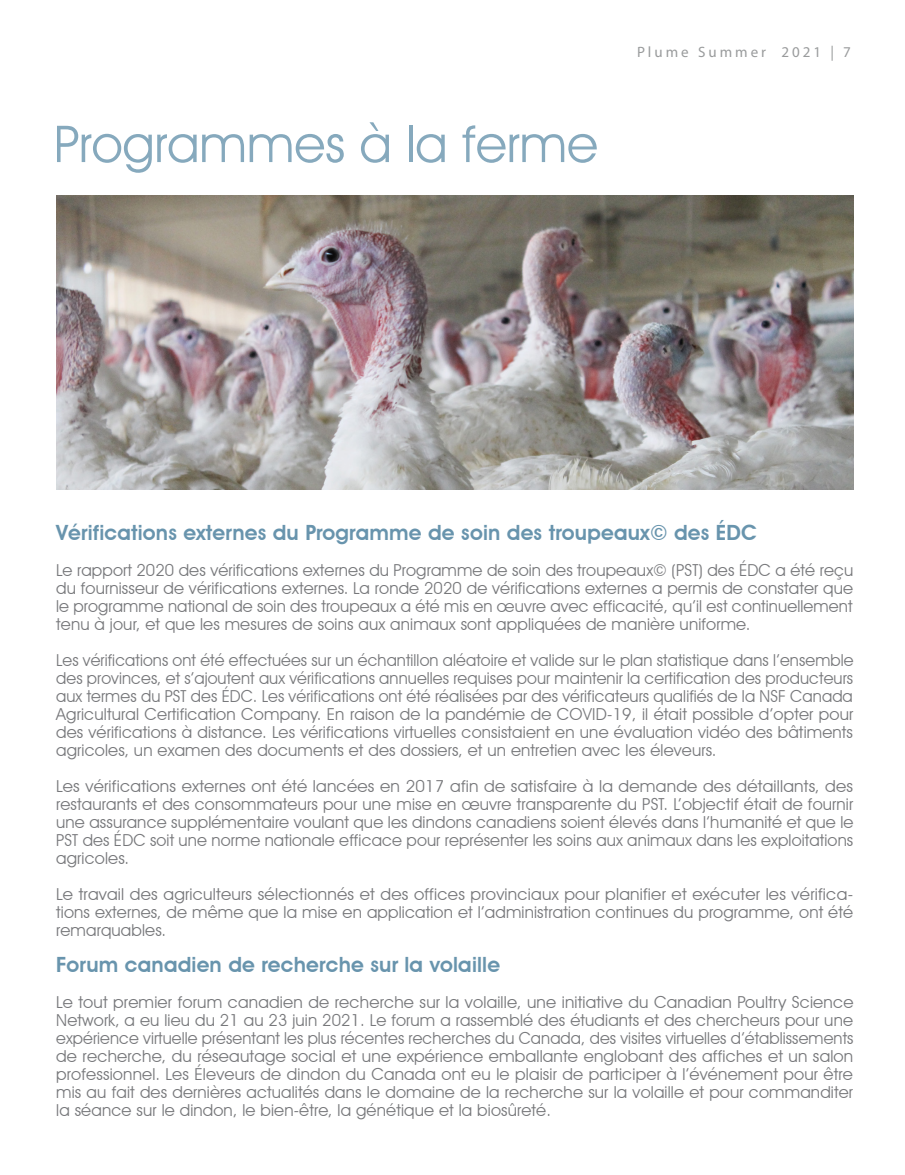
<style>
.page{position:relative;width:905px;height:1175px;background:#fff}
.page>*{position:absolute;margin:0;border:0;box-sizing:border-box;transform-origin:0 0}
.t1{font:51px "Avant Garde IT Cby BT";color:#6894ad}
.t2{font:600 21px "Avant Garde IT Cby BT";letter-spacing:.01em;color:#6894ad}
.t3{font:16.5px/18px "Avant Garde IT Cby BT";letter-spacing:.01em;color:#77787b;text-align:justify}
.t4{font:15px "Myriad Pro";letter-spacing:.2em;color:#999b9c}
</style>
<div class="page">
<img style="left:56px;top:196px;width:797px;height:293px">
<h1 class="t1" style="left:54px;top:113px;width:545px">Programmes à la ferme</h1>
<p class="t4" style="left:637px;top:43px;width:215px">Plume Summer 2021 | 7</p>
<p class="t2" style="left:56px;top:520px;width:702px">Vérifications externes du Programme de soin des troupeaux© des ÉDC</p>
<p class="t3" style="left:56px;top:561px;width:798px">Le rapport 2020 des vérifications externes du Programme de soin des troupeaux© (PST) des ÉDC a été reçu du fournisseur de vérifications externes. La ronde 2020 de vérifications externes a permis de constater que le programme national de soin des troupeaux a été mis en œuvre avec efficacité, qu’il est continuellement tenu à jour, et que les mesures de soins aux animaux sont appliquées de manière uniforme.</p>
<p class="t3" style="left:56px;top:651px;width:798px">Les vérifications ont été effectuées sur un échantillon aléatoire et valide sur le plan statistique dans l’ensemble des provinces, et s’ajoutent aux vérifications annuelles requises pour maintenir la certification des producteurs aux termes du PST des ÉDC. Les vérifications ont été réalisées par des vérificateurs qualifiés de la NSF Canada Agricultural Certification Company. En raison de la pandémie de COVID-19, il était possible d’opter pour des vérifications à distance. Les vérifications virtuelles consistaient en une évaluation vidéo des bâtiments agricoles, un examen des documents et des dossiers, et un entretien avec les éleveurs.</p>
<p class="t3" style="left:56px;top:777px;width:798px">Les vérifications externes ont été lancées en 2017 afin de satisfaire à la demande des détaillants, des restaurants et des consommateurs pour une mise en œuvre transparente du PST. L’objectif était de fournir une assurance supplémentaire voulant que les dindons canadiens soient élevés dans l’humanité et que le PST des ÉDC soit une norme nationale efficace pour représenter les soins aux animaux dans les exploitations agricoles.</p>
<p class="t3" style="left:56px;top:885px;width:798px">Le travail des agriculteurs sélectionnés et des offices provinciaux pour planifier et exécuter les vérifica&shy;tions externes, de même que la mise en application et l’administration continues du programme, ont été remarquables.</p>
<p class="t2" style="left:56px;top:952px;width:445px">Forum canadien de recherche sur la volaille</p>
<p class="t3" style="left:56px;top:993px;width:798px">Le tout premier forum canadien de recherche sur la volaille, une initiative du Canadian Poultry Science Network, a eu lieu du 21 au 23 juin 2021. Le forum a rassemblé des étudiants et des chercheurs pour une expérience virtuelle présentant les plus récentes recherches du Canada, des visites virtuelles d’établissements de recherche, du réseautage social et une expérience emballante englobant des affiches et un salon professionnel. Les Éleveurs de dindon du Canada ont eu le plaisir de participer à l’événement pour être mis au fait des dernières actualités dans le domaine de la recherche sur la volaille et pour commanditer la séance sur le dindon, le bien-être, la génétique et la biosûreté.</p>
</div>
